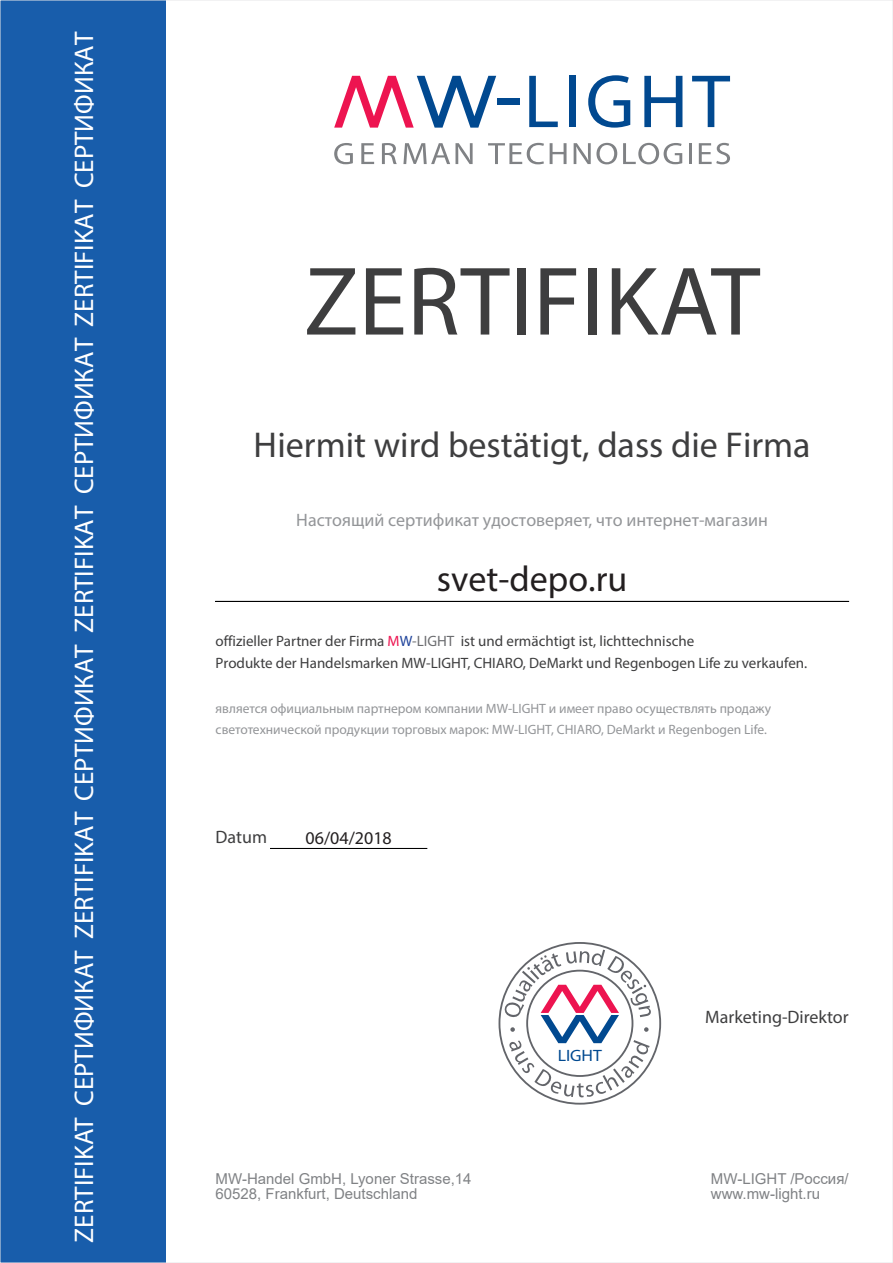
<style>
.page{position:relative;width:893px;height:1263px;background:#fff}
.page>*{position:absolute;margin:0;border:0;box-sizing:border-box;transform-origin:0 0}
.t1{font:98.25px "Myriad Pro";color:#3e3e3f}
.t2{font:36px "Myriad Pro";color:#3e3e3f}
.t3{font:36px "Myriad Pro";color:#231f20}
.t4{font:27px "Myriad Pro";color:#fff}
.t5{font:18px "Myriad Pro";color:#939598}
.t6{font:18px "Myriad Pro";color:#3e3e3f}
.t7{font:18px "Myriad Pro";color:#231f20}
.t8{font:16.5px "Myriad Pro";color:#014990;scale:1.07 1}
.t9{font:15px/22.5px "Myriad Pro";color:#3e3e3f}
.t10{font:15px/15px "Arial";color:#808285}
.t11{font:13.5px/21px "Myriad Pro";color:#939598}
.s1{color:#ed1450}
.s2{color:#1f439b}
.s3{color:#6c6d70}
</style>
<div class="page">
<hr style="left:216px;top:601px;width:633px;height:1px;background:#000">
<hr style="left:271px;top:848px;width:156px;height:1px;background:#000">
<div style="left:0;top:0;width:165px;height:1263px;background:#185dab"></div>
<svg style="left:529px;top:76px;width:29px;height:51px"></svg>
<div style="left:569px;top:76px;width:7px;height:51px;background:#014990"></div>
<svg style="left:588px;top:75px;width:42px;height:53px"></svg>
<svg style="left:644px;top:76px;width:38px;height:51px"></svg>
<svg style="left:692px;top:76px;width:38px;height:51px"></svg>
<div style="left:498px;top:99px;width:22px;height:6px;background:#014990"></div>
<svg style="left:334px;top:76px;width:162px;height:52px"></svg>
<svg style="left:334px;top:143px;width:19px;height:21px"></svg>
<svg style="left:361px;top:143px;width:13px;height:21px"></svg>
<svg style="left:382px;top:143px;width:15px;height:21px"></svg>
<svg style="left:403px;top:143px;width:70px;height:21px"></svg>
<svg style="left:488px;top:143px;width:56px;height:21px"></svg>
<svg style="left:550px;top:143px;width:16px;height:21px"></svg>
<svg style="left:574px;top:143px;width:43px;height:21px"></svg>
<svg style="left:623px;top:143px;width:59px;height:21px"></svg>
<hr style="left:689px;top:143px;width:3px;height:21px;background:#808285">
<svg style="left:699px;top:143px;width:31px;height:21px"></svg>
<svg style="left:498px;top:942px;width:163px;height:162px"></svg>
<h3 class="t4" style="left:67px;top:1242px;width:1212px;rotate:-90deg">ZERTIFIKAT СЕРТИФИКАТ ZERTIFIKAT СЕРТИФИКАТ ZERTIFIKAT СЕРТИФИКАТ ZERTIFIKAT СЕРТИФИКАТ</h3>
<h1 class="t1" style="left:304px;top:241px;width:457px">ZERTIFIKAT</h1>
<h2 class="t2" style="left:254px;top:423px;width:559px">Hiermit wird bestätigt, dass die Firma</h2>
<h3 class="t5" style="left:296px;top:509px;width:473px">Настоящий сертификат удостоверяет, что интернет-магазин</h3>
<h2 class="t3" style="left:437px;top:557px;width:192px">svet-depo.ru</h2>
<p class="t9" style="left:216px;top:629px;width:593px">offizieller Partner der Firma <span class="s1">M</span><span class="s2">W</span><span class="s3">-LIGHT</span> ist und ermächtigt ist, lichttechnische<br>Produkte der Handelsmarken MW-LIGHT, CHIARO, DeMarkt und Regenbogen Life zu verkaufen.</p>
<p class="t11" style="left:216px;top:698px;width:557px">является официальным партнером компании MW-LIGHT и имеет право осуществлять продажу светотехнической продукции торговых марок: MW-LIGHT, CHIARO, DeMarkt и Regenbogen Life.</p>
<h3 class="t6" style="left:216px;top:826px;width:53px">Datum</h3>
<h3 class="t7" style="left:306px;top:826px;width:88px">06/04/2018</h3>
<p class="t8" style="left:558px;top:1045px;width:43px">LIGHT</p>
<h3 class="t6" style="left:705px;top:1006px;width:145px">Marketing-Direktor</h3>
<p class="t10" style="left:216px;top:1171px;width:257px">MW-Handel GmbH, Lyoner Strasse,14<br>60528, Frankfurt, Deutschland</p>
<p class="t10" style="left:711px;top:1171px;width:139px">MW-LIGHT /Россия/ www.mw-light.ru</p>
</div>
